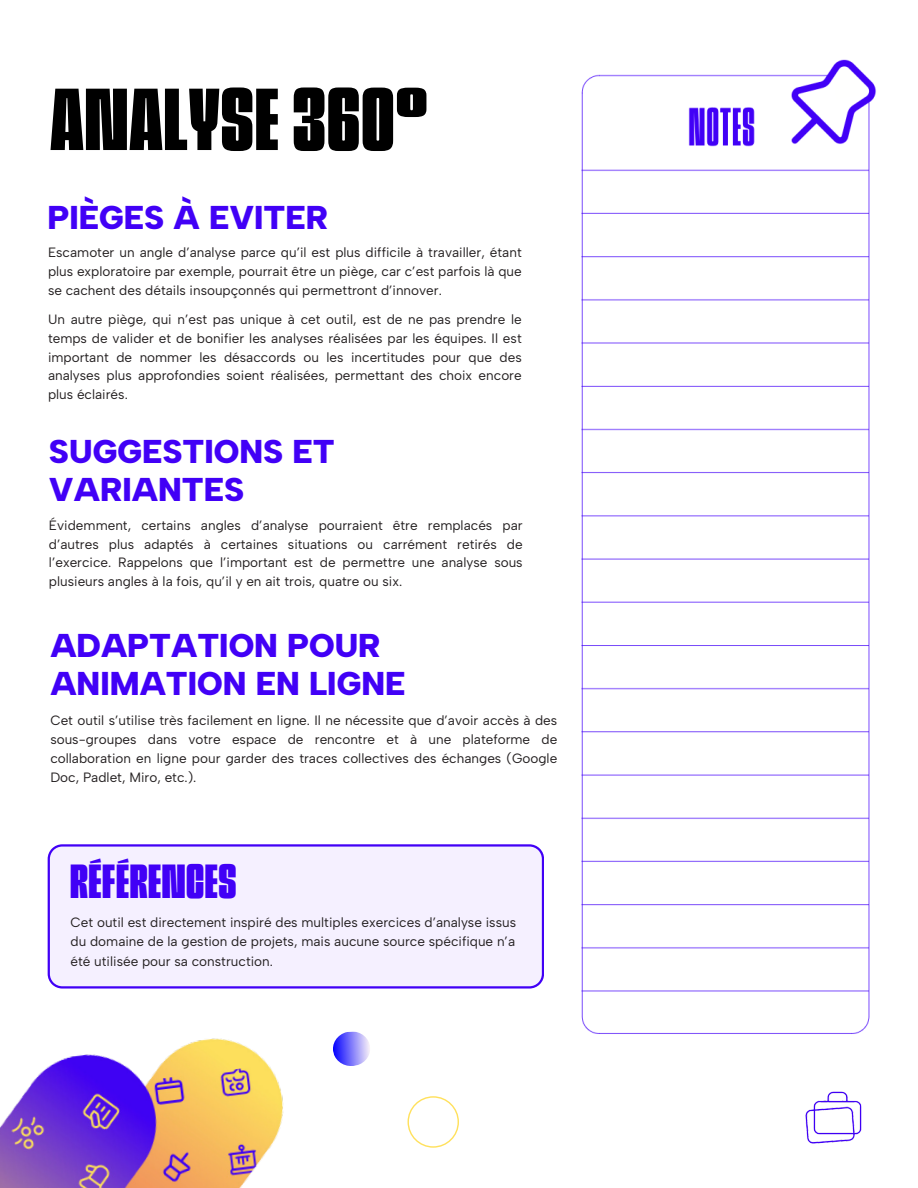
<style>
.page{position:relative;width:918px;height:1188px;background:#fff}
.page>*{position:absolute;margin:0;border:0;box-sizing:border-box;transform-origin:0 0}
.t1{font:600 82.5px "Superlumina";letter-spacing:.015em;color:#000}
.t2{font:600 45px "Superlumina";letter-spacing:.015em;color:#4100f6}
.t3{font:900 33px/38.2px "Albert Sans";color:#4100f6}
.t4{font:13.5px/18.8px "Albert Sans";color:#231f20;text-align:justify}
</style>
<div class="page">
<img style="left:581px;top:59px;width:295px;height:975px">
<img style="left:805px;top:1091px;width:57px;height:53px">
<div style="left:48px;top:844px;width:496px;height:144px;background:#f5f0ff"></div>
<img style="left:0;top:899px;width:393px;height:289px">
<svg style="left:408px;top:1096px;width:51px;height:52px"></svg>
<svg style="left:332px;top:1031px;width:39px;height:36px"></svg>
<p class="t1" style="left:50px;top:71px;width:379px">ANALYSE 360º</p>
<p class="t3" style="left:48px;top:199px;width:282px">PIÈGES À EVITER</p>
<h1 class="t4" style="left:48px;top:243px;width:475px">Escamoter un angle d’analyse parce qu’il est plus difficile à travailler, étant plus exploratoire par exemple, pourrait être un piège, car c’est parfois là que se cachent des détails insoupçonnés qui permettront d’innover.</h1>
<h3 class="t4" style="left:48px;top:310px;width:475px">Un autre piège, qui n’est pas unique à cet outil, est de ne pas prendre le temps de valider et de bonifier les analyses réalisées par les équipes. Il est important de nommer les désaccords ou les incertitudes pour que des analyses plus approfondies soient réalisées, permettant des choix encore plus éclairés.</h3>
<p class="t3" style="left:49px;top:432px;width:287px">SUGGESTIONS ET<br>VARIANTES</p>
<p class="t4" style="left:49px;top:516px;width:475px">Évidemment, certains angles d’analyse pourraient être remplacés par d’autres plus adaptés à certaines situations ou carrément retirés de l’exercice. Rappelons que l’important est de permettre une analyse sous plusieurs angles à la fois, qu’il y en ait trois, quatre ou six.</p>
<p class="t3" style="left:50px;top:626px;width:357px">ADAPTATION POUR<br>ANIMATION EN LIGNE</p>
<p class="t4" style="left:50px;top:711px;width:508px;line-height:19.2px">Cet outil s’utilise très facilement en ligne. Il ne nécessite que d’avoir accès à des sous-groupes dans votre espace de rencontre et à une plateforme de collaboration en ligne pour garder des traces collectives des échanges (Google Doc, Padlet, Miro, etc.).</p>
<h3 class="t2" style="left:70px;top:855px;width:168px">RÉFÉRENCES</h3>
<p class="t4" style="left:71px;top:913px;width:447px;line-height:19.2px">Cet outil est directement inspiré des multiples exercices d’analyse issus du domaine de la gestion de projets, mais aucune source spécifique n’a été utilisée pour sa construction.</p>
</div>
